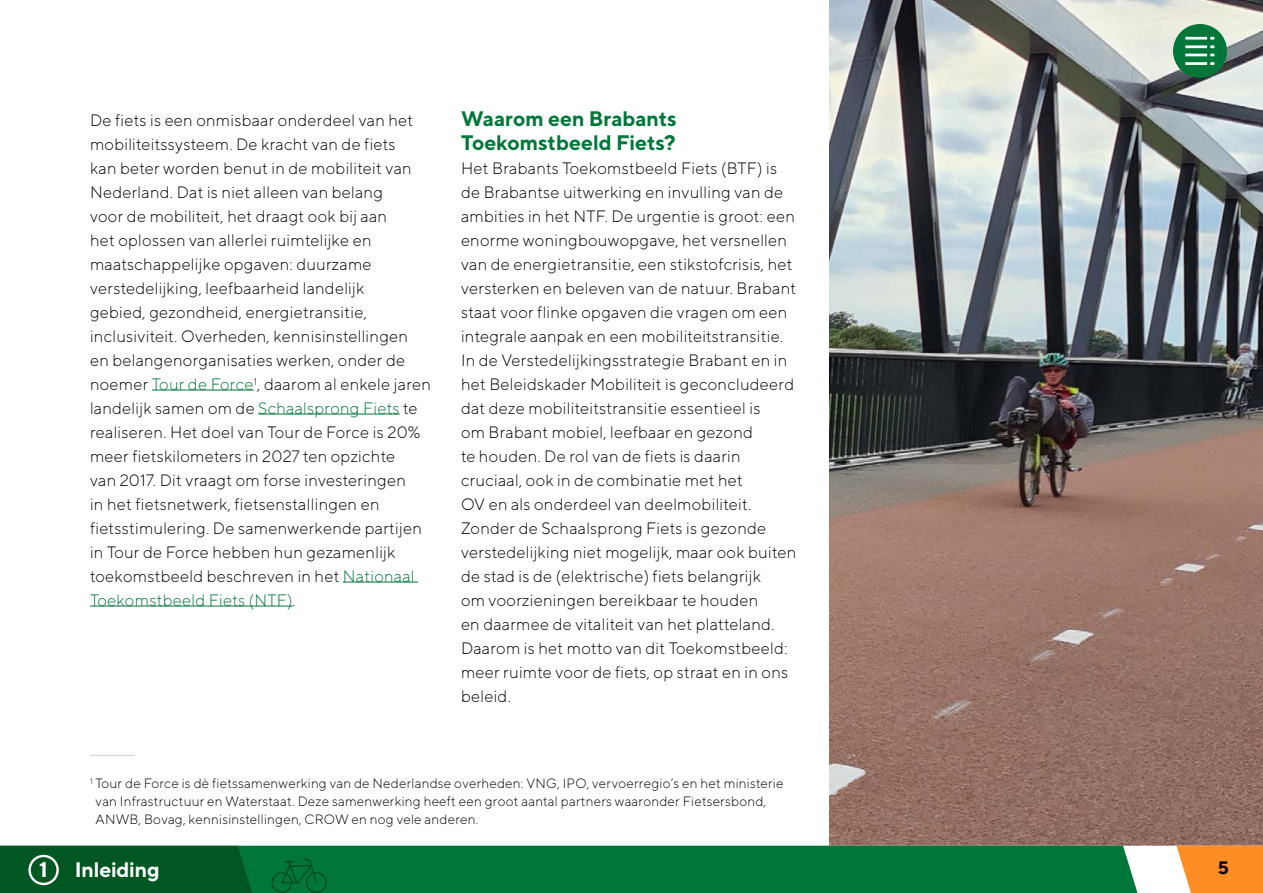
<style>
.page{position:relative;width:1263px;height:893px;background:#fff}
.page>*{position:absolute;margin:0;border:0;box-sizing:border-box;transform-origin:0 0}
.t1{font:700 21.3px "TT Norms";color:#fff}
.Subkop_H2{font:700 21px/24px "TT Norms";color:#007739}
.t2{font:700 21px "TT Norms";letter-spacing:-.01em;color:#fff}
.t3{font:700 18px "TT Norms";color:#000}
.Alineastijl_1{font:300 16.5px/24px "TT Norms";letter-spacing:.015em;color:#000}
.Alineastijl_1-2{font:300 13.5px/18px "TT Norms";letter-spacing:.015em;color:#000}
.s1{color:#007739}
</style>
<div class="page">
<hr style="left:152px;top:390px;width:102px;height:1px;background:#007739">
<hr style="left:258px;top:414px;width:142px;height:1px;background:#007739">
<hr style="left:343px;top:582px;width:75px;height:1px;background:#007739">
<hr style="left:90px;top:606px;width:203px;height:1px;background:#007739">
<hr style="left:90px;top:755px;width:45px;height:1px;background:#d0d0d0">
<img style="left:829px;top:0;width:434px;height:846px">
<div style="left:252px;top:846px;width:885px;height:47px;background:#007739"></div>
<svg style="left:1176px;top:846px;width:87px;height:47px;background:#ff9738"></svg>
<div style="left:0;top:846px;width:252px;height:47px;background:#005722"></div>
<div style="left:28px;top:855px;width:31px;height:30px;border:2px solid #fff;border-radius:50%"></div>
<svg style="left:271px;top:859px;width:56px;height:34px;background:#006e33"></svg>
<div style="left:1173px;top:24px;width:54px;height:54px;background:#007739;border-radius:50%"></div>
<hr style="left:1185px;top:37px;width:22px;height:3px;background:#fff">
<hr style="left:1185px;top:54px;width:22px;height:2px;background:#fff">
<hr style="left:1185px;top:45px;width:22px;height:3px;background:#fff">
<svg style="left:1210px;top:37px;width:4px;height:11px"></svg>
<hr style="left:1185px;top:62px;width:22px;height:3px;background:#fff">
<svg style="left:1210px;top:62px;width:4px;height:3px"></svg>
<p class="Alineastijl_1" style="left:90px;top:108px;width:342px">De fiets is een onmisbaar onderdeel van het mobiliteitssysteem. De kracht van de fiets<br>kan beter worden benut in de mobiliteit van Nederland. Dat is niet alleen van belang<br>voor de mobiliteit, het draagt ook bij aan<br>het oplossen van allerlei ruimtelijke en maatschappelijke opgaven: duurzame verstedelijking, leefbaarheid landelijk<br>gebied, gezondheid, energietransitie, inclusiviteit. Overheden, kennisinstellingen<br>en belangenorganisaties werken, onder de noemer <span class="s1">Tour de Force</span><sup>1</sup>, daarom al enkele jaren landelijk samen om de <span class="s1">Schaalsprong Fiets</span> te realiseren. Het doel van Tour de Force is 20% meer fietskilometers in 2027 ten opzichte<br>van 2017. Dit vraagt om forse investeringen<br>in het fietsnetwerk, fietsenstallingen en fietsstimulering. De samenwerkende partijen in Tour de Force hebben hun gezamenlijk toekomstbeeld beschreven in het <span class="s1">Nationaal Toekomstbeeld Fiets (NTF)</span>.</p>
<h2 class="Subkop_H2" style="left:461px;top:106px;width:217px">Waarom een Brabants<br>Toekomstbeeld Fiets?</h2>
<p class="Alineastijl_1" style="left:461px;top:156px;width:337px">Het Brabants Toekomstbeeld Fiets (BTF) is de Brabantse uitwerking en invulling van de ambities in het NTF. De urgentie is groot: een enorme woningbouwopgave, het versnellen van de energietransitie, een stikstofcrisis, het versterken en beleven van de natuur. Brabant staat voor flinke opgaven die vragen om een integrale aanpak en een mobiliteitstransitie.<br>In de Verstedelijkingsstrategie Brabant en in het Beleidskader Mobiliteit is geconcludeerd dat deze mobiliteitstransitie essentieel is<br>om Brabant mobiel, leefbaar en gezond<br>te houden. De rol van de fiets is daarin cruciaal, ook in de combinatie met het<br>OV en als onderdeel van deelmobiliteit.<br>Zonder de Schaalsprong Fiets is gezonde verstedelijking niet mogelijk, maar ook buiten de stad is de (elektrische) fiets belangrijk<br>om voorzieningen bereikbaar te houden<br>en daarmee de vitaliteit van het platteland.<br>Daarom is het motto van dit Toekomstbeeld: meer ruimte voor de fiets, op straat en in ons beleid.</p>
<p class="Alineastijl_1-2" style="left:96px;top:774px;width:689px;text-indent:-6px"><sup>1</sup> Tour de Force is dè fietssamenwerking van de Nederlandse overheden: VNG, IPO, vervoerregio’s en het ministerie van Infrastructuur en Waterstaat. Deze samenwerking heeft een groot aantal partners waaronder Fietsersbond,<br>ANWB, Bovag, kennisinstellingen, CROW en nog vele anderen.</p>
<p class="t1" style="left:39px;top:856px;width:10px">1</p>
<p class="t2" style="left:75px;top:856px;width:86px">Inleiding</p>
<p class="t3" style="left:1218px;top:856px;width:13px">5</p>
</div>
